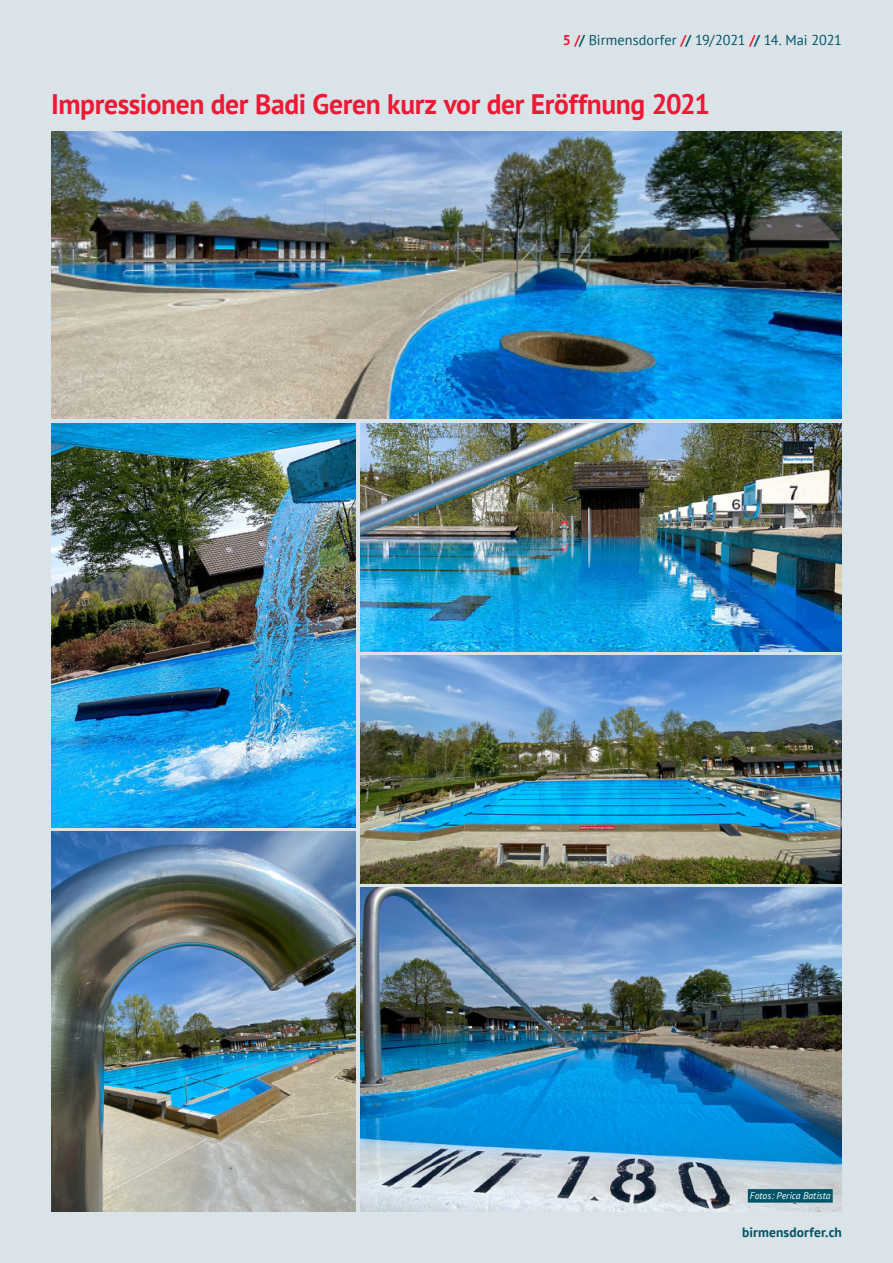
<style>
.page{position:relative;width:893px;height:1263px;background:#dae3e8}
.page>*{position:absolute;margin:0;border:0;box-sizing:border-box;transform-origin:0 0}
.t1{font:700 28.05px "PT Sans";letter-spacing:-.015em;color:#ed1a35}
.t2{font:14.25px "PT Sans";color:#005569}
.t3{font:700 13.5px "PT Sans";letter-spacing:.01em;color:#005569}
.t4{font:italic 9.75px "PT Sans";color:#fff}
.s1{font-weight:700;color:#ed1a35}
.s2{font-weight:700}
</style>
<div class="page">
<img style="left:51px;top:423px;width:304px;height:404px">
<img style="left:51px;top:832px;width:304px;height:380px">
<img style="left:360px;top:423px;width:482px;height:228px">
<img style="left:360px;top:655px;width:482px;height:228px">
<img style="left:360px;top:888px;width:482px;height:324px">
<img style="left:51px;top:132px;width:791px;height:287px">
<div style="left:748px;top:1189px;width:85px;height:13px;background:#005569"></div>
<p class="t2" style="left:563px;top:31px;width:281px"><span class="s1">5 /</span><span class="s2">/</span> Birmensdorfer <span class="s1">/</span><span class="s2">/</span> 19/2021 <span class="s1">/</span><span class="s2">/</span> 14. Mai 2021</p>
<p class="t1" style="left:51px;top:85px;width:661px">Impressionen der Badi Geren kurz vor der Eröffnung 2021</p>
<p class="t4" style="left:750px;top:1190px;width:82px">Fotos: Perica Batista</p>
<p class="t3" style="left:742px;top:1224px;width:101px">birmensdorfer.ch</p>
</div>
